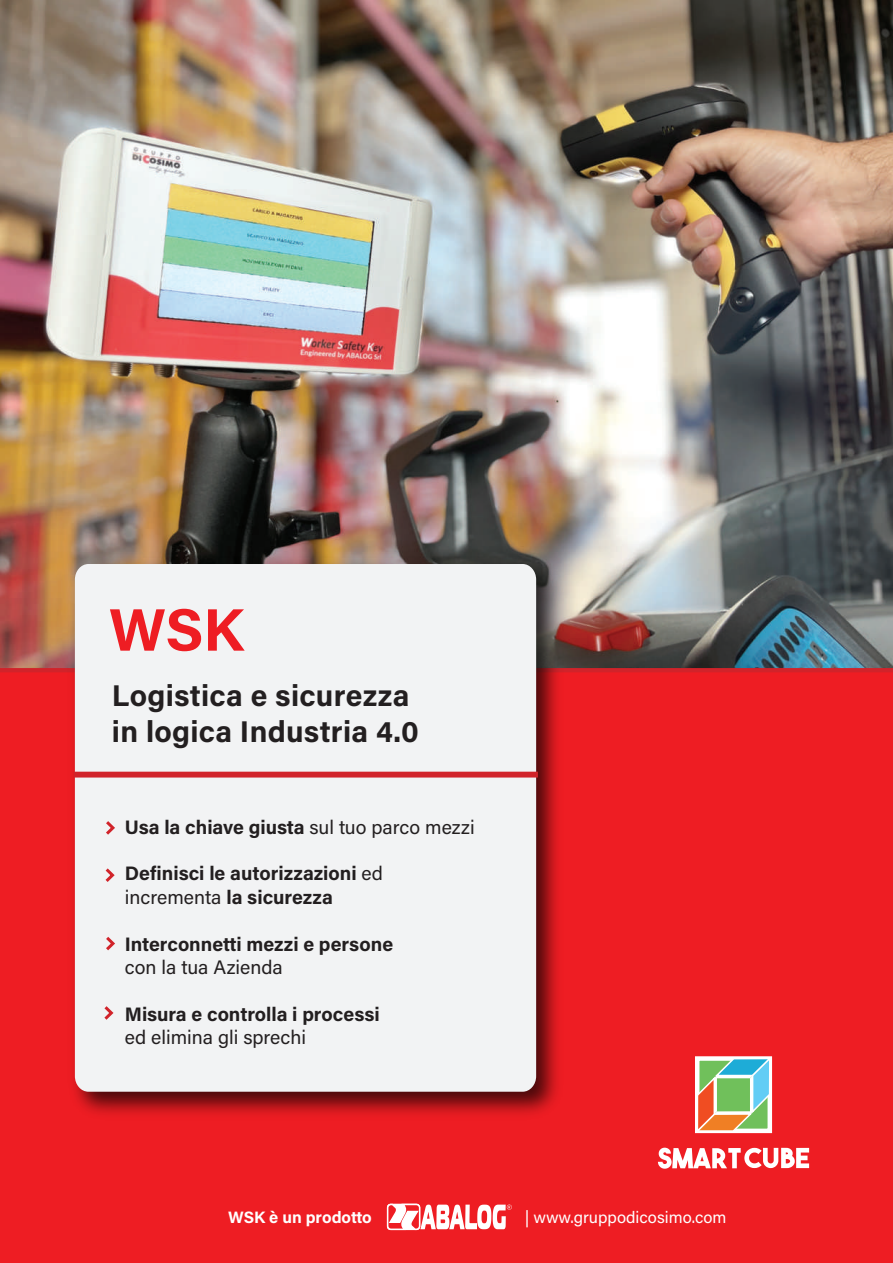
<style>
.page{position:relative;width:893px;height:1263px;background:#fff}
.page>*{position:absolute;margin:0;border:0;box-sizing:border-box;transform-origin:0 0}
.t1{font:700 60px "Acumin Pro";color:#ee1d23}
.t2{font:700 30px/36px "Acumin Pro";letter-spacing:.01em;color:#231f20}
.t3{font:700 19.5px/23.4px "Acumin Pro";color:#231f20}
.t4{font:19.5px "Acumin Pro";color:#231f20}
.t5{font:16.5px "Acumin Pro";color:#fff}
.t6{font:700 16.5px "Acumin Pro";letter-spacing:-.005em;color:#fff}
.s1{font-weight:400}
</style>
<div class="page">
<img style="left:0;top:0;width:893px;height:668px">
<div style="left:0;top:668px;width:893px;height:595px;background:#ee1d23"></div>
<img style="left:62px;top:551px;width:509px;height:574px">
<div style="left:75px;top:564px;width:461px;height:528px;background:#f2f3f4"></div>
<div style="left:74px;top:772px;width:464px;height:5px;background:#d1232a"></div>
<svg style="left:694px;top:1055px;width:79px;height:80px"></svg>
<svg style="left:658px;top:1147px;width:151px;height:22px"></svg>
<svg style="left:386px;top:1203px;width:126px;height:28px"></svg>
<svg style="left:106px;top:821px;width:9px;height:14px"></svg>
<svg style="left:106px;top:868px;width:9px;height:14px"></svg>
<svg style="left:106px;top:937px;width:9px;height:13px"></svg>
<svg style="left:104px;top:1006px;width:10px;height:14px"></svg>
<h1 class="t1" style="left:109px;top:587px;width:136px">WSK</h1>
<h2 class="t2" style="left:112px;top:676px;width:308px">Logistica e sicurezza in logica Industria 4.0</h2>
<p class="t3" style="left:125px;top:814px;width:351px">Usa la chiave giusta <span class="s1">sul tuo parco mezzi</span></p>
<p class="t3" style="left:125px;top:861px;width:259px">Definisci le autorizzazioni <span class="s1">ed incrementa</span> la sicurezza</p>
<p class="t3" style="left:125px;top:931px;width:270px">Interconnetti mezzi e persone</p>
<p class="t4" style="left:125px;top:954px;width:159px">con la tua Azienda</p>
<p class="t3" style="left:125px;top:1001px;width:256px">Misura e controlla i processi</p>
<p class="t4" style="left:125px;top:1024px;width:183px">ed elimina gli sprechi</p>
<p class="t6" style="left:228px;top:1206px;width:145px">WSK è un prodotto</p>
<p class="t5" style="left:525px;top:1206px;width:203px">| www.gruppodicosimo.com</p>
</div>
